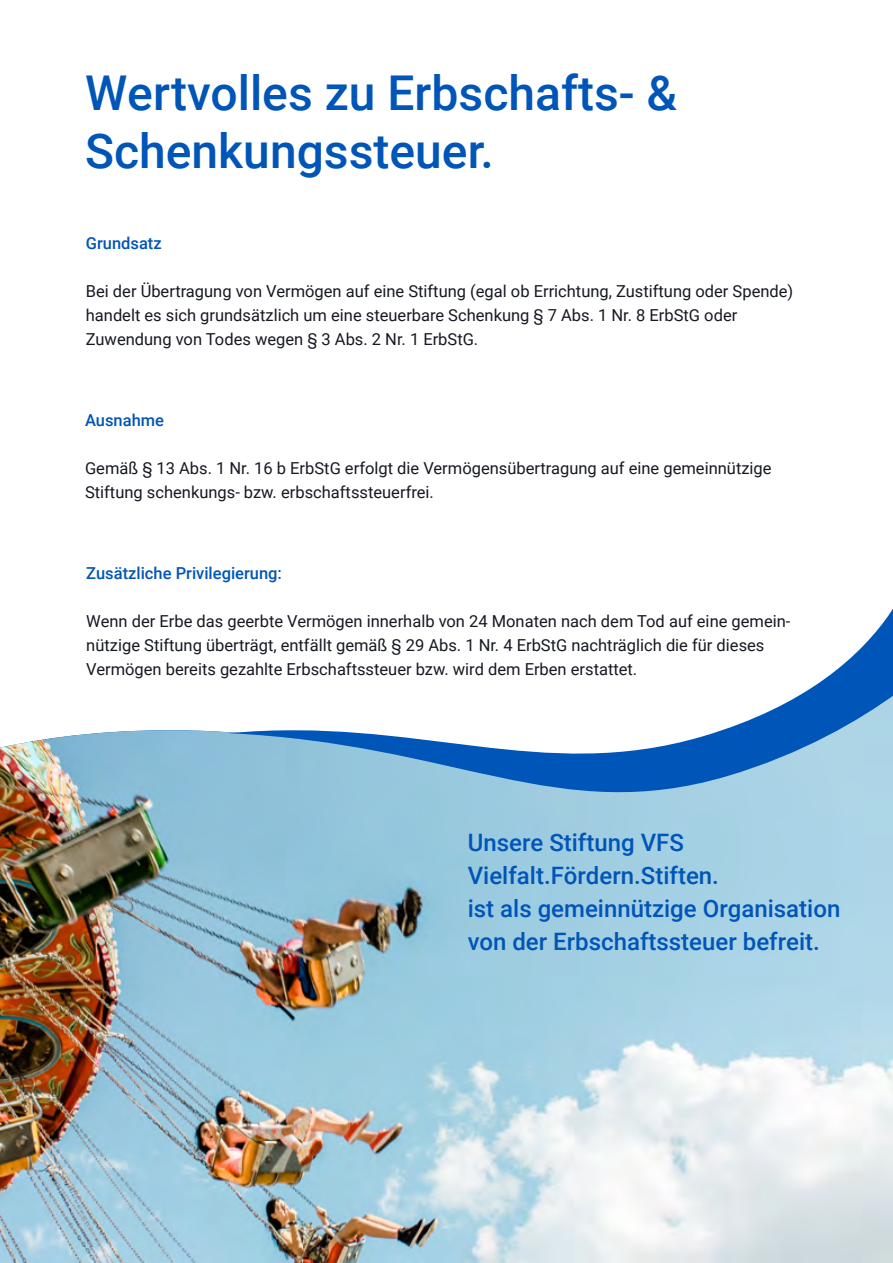
<style>
.page{position:relative;width:893px;height:1263px;background:#fff}
.page>*{position:absolute;margin:0;border:0;box-sizing:border-box;transform-origin:0 0}
.t1{font:500 48px/57.6px "Roboto";color:#0055b8}
.t2{font:500 24px/33px "Roboto";color:#0055b8}
.t3{font:16.5px/24px "Roboto";color:#161922}
.t4{font:500 16.5px "Roboto";color:#0055b8}
</style>
<div class="page">
<img style="left:0;top:730px;width:893px;height:533px">
<svg style="left:229px;top:609px;width:664px;height:217px"></svg>
<h1 class="t1" style="left:85px;top:63px;width:594px">Wertvolles zu Erbschafts- &amp;<br>Schenkungssteuer.</h1>
<p class="t4" style="left:86px;top:231px;width:77px">Grundsatz</p>
<p class="t3" style="left:86px;top:278px;width:709px">Bei der Übertragung von Vermögen auf eine Stiftung (egal ob Errichtung, Zustiftung oder Spende) handelt es sich grundsätzlich um eine steuerbare Schenkung § 7 Abs. 1 Nr. 8 ErbStG oder<br>Zuwendung von Todes wegen § 3 Abs. 2 Nr. 1 ErbStG.</p>
<p class="t4" style="left:85px;top:409px;width:81px">Ausnahme</p>
<p class="t3" style="left:85px;top:455px;width:688px">Gemäß § 13 Abs. 1 Nr. 16 b ErbStG erfolgt die Vermögensübertragung auf eine gemeinnützige<br>Stiftung schenkungs- bzw. erbschaftssteuerfrei.</p>
<p class="t4" style="left:86px;top:562px;width:197px">Zusätzliche Privilegierung:</p>
<p class="t3" style="left:86px;top:609px;width:706px">Wenn der Erbe das geerbte Vermögen innerhalb von 24 Monaten nach dem Tod auf eine gemein&shy;nützige Stiftung überträgt, entfällt gemäß § 29 Abs. 1 Nr. 4 ErbStG nachträglich die für dieses<br>Vermögen bereits gezahlte Erbschaftssteuer bzw. wird dem Erben erstattet.</p>
<h2 class="t2" style="left:468px;top:825px;width:374px">Unsere Stiftung VFS<br>Vielfalt.Fördern.Stiften.<br>ist als gemeinnützige Organisation von der Erbschaftssteuer befreit.</h2>
</div>
